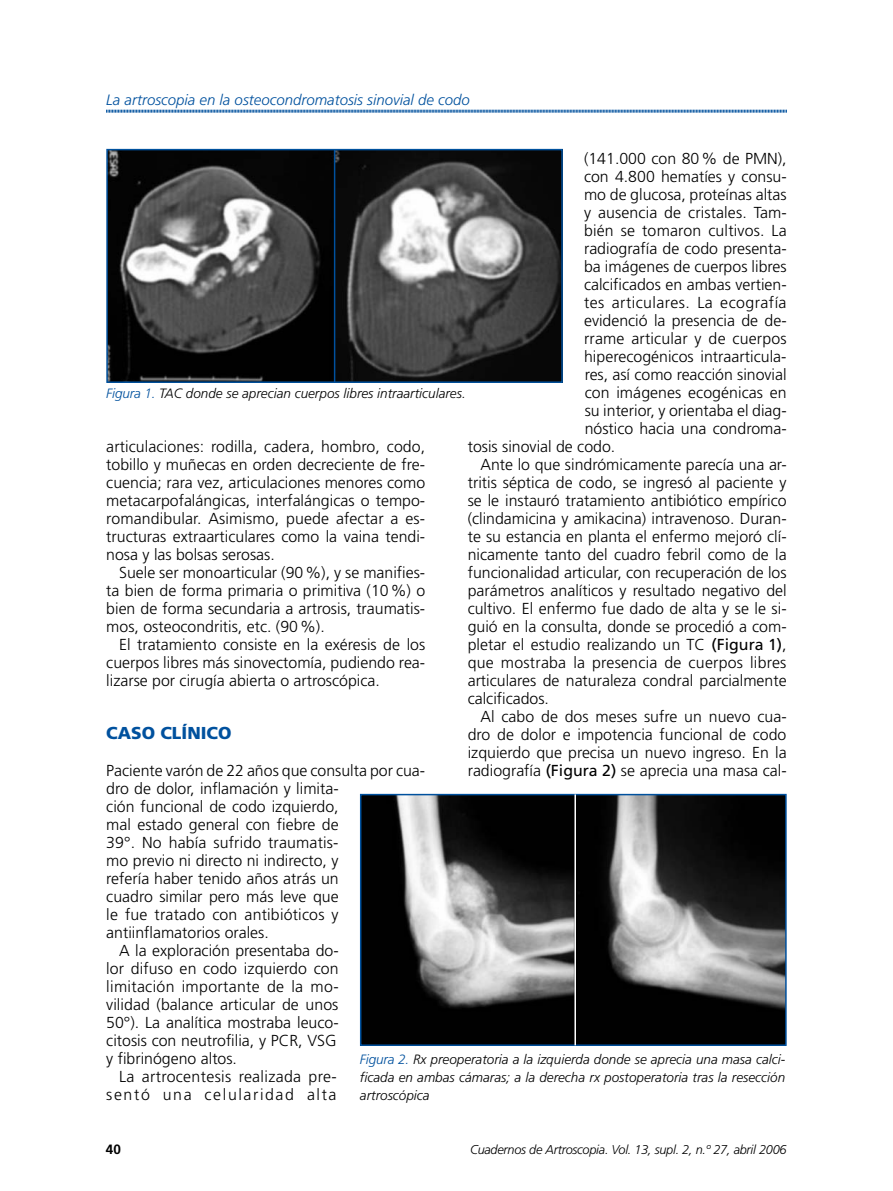
<style>
.page{position:relative;width:893px;height:1191px;background:#fff}
.page>*{position:absolute;margin:0;border:0;box-sizing:border-box;transform-origin:0 0}
.t1{font:900 17.25px "Frutiger LT Std";color:#00519e}
.t2{font:300 15.9px "Frutiger LT Std";color:#000}
.t3{font:300 15.9px "Frutiger LT Std";letter-spacing:.02em;color:#000}
.t4{font:300 15.9px "Frutiger LT Std";letter-spacing:.03em;color:#000}
.t5{font:300 15.9px "Frutiger LT Std";letter-spacing:.1em;color:#000}
.t6{font:italic 300 15px "Frutiger LT Std";color:#00519e}
.t7{font:italic 300 13.5px/18px "Frutiger LT Std";color:#000;text-align:justify}
.t8{font:700 13.5px "Frutiger LT Std";color:#000}
.t9{font:italic 300 12.75px "Frutiger LT Std";letter-spacing:-.02em;color:#000}
.s1{font-weight:400}
.s2{color:#00519e}
</style>
<div class="page">
<svg style="left:106px;top:109px;width:681px;height:4px;background:#7fa7cd"></svg>
<img style="left:109px;top:152px;width:451px;height:228px">
<div style="left:106px;top:149px;width:457px;height:234px;border:2px solid #00519e"></div>
<hr style="left:334px;top:149px;width:1px;height:233px;background:#00519e">
<img style="left:363px;top:797px;width:421px;height:246px">
<div style="left:360px;top:794px;width:427px;height:252px;border:2px solid #00519e"></div>
<hr style="left:574px;top:794px;width:2px;height:251px;background:#fff">
<p class="t6" style="left:106px;top:92px;width:365px">La artroscopia en la osteocondromatosis sinovial de codo</p>
<p class="t2" style="left:584px;top:149px;width:204px">(141.000 con 80% de PMN),</p>
<p class="t2" style="left:584px;top:167px;width:204px">con 4.800 hematíes y consu-</p>
<p class="t2" style="left:584px;top:185px;width:204px">mo de glucosa, proteínas altas</p>
<p class="t2" style="left:584px;top:203px;width:204px">y ausencia de cristales. Tam-</p>
<p class="t2" style="left:584px;top:221px;width:204px">bién se tomaron cultivos. La</p>
<p class="t2" style="left:584px;top:239px;width:204px">radiografía de codo presenta-</p>
<p class="t2" style="left:584px;top:257px;width:204px">ba imágenes de cuerpos libres</p>
<p class="t2" style="left:584px;top:275px;width:204px">calcificados en ambas vertien-</p>
<p class="t4" style="left:584px;top:293px;width:204px">tes articulares. La ecografía</p>
<p class="t2" style="left:584px;top:311px;width:204px">evidenció la presencia de de-</p>
<p class="t2" style="left:584px;top:329px;width:204px">rrame articular y de cuerpos</p>
<p class="t2" style="left:584px;top:347px;width:204px">hiperecogénicos intraarticula-</p>
<p class="t2" style="left:585px;top:365px;width:203px">res, así como reacción sinovial</p>
<p class="t2" style="left:585px;top:383px;width:204px">con imágenes ecogénicas en</p>
<p class="t2" style="left:585px;top:401px;width:203px">su interior, y orientaba el diag-</p>
<p class="t2" style="left:585px;top:419px;width:203px">nóstico hacia una condroma-</p>
<p class="t2" style="left:468px;top:437px;width:149px">tosis sinovial de codo.</p>
<p class="t2" style="left:480px;top:455px;width:308px">Ante lo que sindrómicamente parecía una ar-</p>
<p class="t2" style="left:468px;top:473px;width:320px">tritis séptica de codo, se ingresó al paciente y</p>
<p class="t2" style="left:468px;top:491px;width:320px">se le instauró tratamiento antibiótico empírico</p>
<p class="t2" style="left:468px;top:509px;width:320px">(clindamicina y amikacina) intravenoso. Duran-</p>
<p class="t2" style="left:468px;top:527px;width:320px">te su estancia en planta el enfermo mejoró clí-</p>
<p class="t2" style="left:468px;top:545px;width:320px">nicamente tanto del cuadro febril como de la</p>
<p class="t2" style="left:468px;top:563px;width:320px">funcionalidad articular, con recuperación de los</p>
<p class="t2" style="left:468px;top:581px;width:320px">parámetros analíticos y resultado negativo del</p>
<p class="t2" style="left:468px;top:599px;width:320px">cultivo. El enfermo fue dado de alta y se le si-</p>
<p class="t2" style="left:468px;top:617px;width:320px">guió en la consulta, donde se procedió a com-</p>
<p class="t2" style="left:468px;top:635px;width:320px">pletar el estudio realizando un TC <span class="s1">(Figura 1)</span>,</p>
<p class="t2" style="left:468px;top:653px;width:320px">que mostraba la presencia de cuerpos libres</p>
<p class="t2" style="left:468px;top:671px;width:320px">articulares de naturaleza condral parcialmente</p>
<p class="t2" style="left:468px;top:689px;width:83px">calcificados.</p>
<p class="t2" style="left:480px;top:707px;width:308px">Al cabo de dos meses sufre un nuevo cua-</p>
<p class="t2" style="left:468px;top:725px;width:320px">dro de dolor e impotencia funcional de codo</p>
<p class="t2" style="left:468px;top:743px;width:320px">izquierdo que precisa un nuevo ingreso. En la</p>
<p class="t2" style="left:468px;top:761px;width:320px">radiografía <span class="s1">(Figura 2)</span> se aprecia una masa cal-</p>
<p class="t7" style="left:106px;top:384px;width:361px"><span class="s2">Figura 1.</span> TAC donde se aprecian cuerpos libres intraarticulares.</p>
<p class="t2" style="left:106px;top:437px;width:320px">articulaciones: rodilla, cadera, hombro, codo,</p>
<p class="t2" style="left:106px;top:455px;width:320px">tobillo y muñecas en orden decreciente de fre-</p>
<p class="t2" style="left:106px;top:473px;width:320px">cuencia; rara vez, articulaciones menores como</p>
<p class="t2" style="left:106px;top:491px;width:320px">metacarpofalángicas, interfalángicas o tempo-</p>
<p class="t2" style="left:106px;top:509px;width:320px">romandibular. Asimismo, puede afectar a es-</p>
<p class="t2" style="left:106px;top:527px;width:320px">tructuras extraarticulares como la vaina tendi-</p>
<p class="t2" style="left:106px;top:545px;width:170px">nosa y las bolsas serosas.</p>
<p class="t2" style="left:119px;top:563px;width:308px">Suele ser monoarticular (90%), y se manifies-</p>
<p class="t2" style="left:106px;top:581px;width:320px">ta bien de forma primaria o primitiva (10%) o</p>
<p class="t2" style="left:106px;top:599px;width:320px">bien de forma secundaria a artrosis, traumatis-</p>
<p class="t2" style="left:106px;top:617px;width:220px">mos, osteocondritis, etc. (90%).</p>
<p class="t2" style="left:119px;top:635px;width:308px">El tratamiento consiste en la exéresis de los</p>
<p class="t2" style="left:106px;top:653px;width:320px">cuerpos libres más sinovectomía, pudiendo rea-</p>
<p class="t2" style="left:106px;top:671px;width:275px">lizarse por cirugía abierta o artroscópica.</p>
<p class="t1" style="left:106px;top:722px;width:127px">CASO CLÍNICO</p>
<p class="t2" style="left:106px;top:761px;width:320px">Paciente varón de 22 años que consulta por cua-</p>
<p class="t2" style="left:106px;top:779px;width:234px">dro de dolor, inflamación y limita-</p>
<p class="t2" style="left:106px;top:797px;width:234px">ción funcional de codo izquierdo,</p>
<p class="t2" style="left:106px;top:815px;width:234px">mal estado general con fiebre de</p>
<p class="t2" style="left:106px;top:833px;width:234px">39°. No había sufrido traumatis-</p>
<p class="t2" style="left:106px;top:851px;width:234px">mo previo ni directo ni indirecto, y</p>
<p class="t2" style="left:106px;top:869px;width:234px">refería haber tenido años atrás un</p>
<p class="t2" style="left:106px;top:887px;width:234px">cuadro similar pero más leve que</p>
<p class="t2" style="left:106px;top:905px;width:234px">le fue tratado con antibióticos y</p>
<p class="t2" style="left:106px;top:923px;width:164px">antiinflamatorios orales.</p>
<p class="t2" style="left:119px;top:941px;width:221px">A la exploración presentaba do-</p>
<p class="t2" style="left:106px;top:959px;width:234px">lor difuso en codo izquierdo con</p>
<p class="t3" style="left:106px;top:977px;width:234px">limitación importante de la mo-</p>
<p class="t2" style="left:106px;top:995px;width:234px">vilidad (balance articular de unos</p>
<p class="t2" style="left:106px;top:1013px;width:234px">50°). La analítica mostraba leuco-</p>
<p class="t2" style="left:106px;top:1031px;width:232px">citosis con neutrofilia, y PCR, VSG</p>
<p class="t2" style="left:106px;top:1049px;width:132px">y fibrinógeno altos.</p>
<p class="t3" style="left:119px;top:1067px;width:219px">La artrocentesis realizada pre-</p>
<p class="t5" style="left:106px;top:1085px;width:232px">sentó una celularidad alta</p>
<p class="t7" style="left:360px;top:1050px;width:427px"><span class="s2">Figura 2.</span> Rx preoperatoria a la izquierda donde se aprecia una masa calci&shy;ficada en ambas cámaras; a la derecha rx postoperatoria tras la resección artroscópica</p>
<p class="t8" style="left:106px;top:1141px;width:17px">40</p>
<p class="t9" style="left:470px;top:1142px;width:318px">Cuadernos de Artroscopia. Vol. 13, supl. 2, n.º 27, abril 2006</p>
</div>
